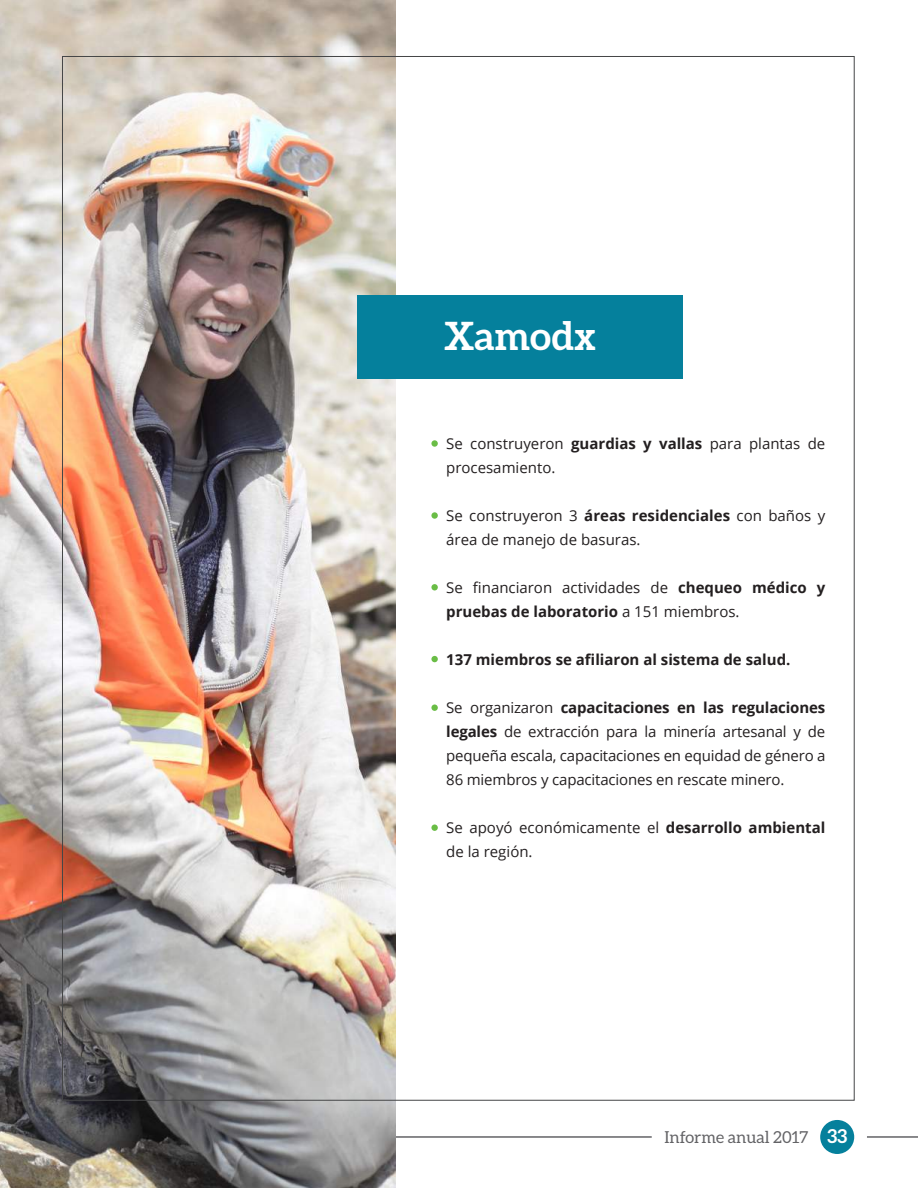
<style>
.page{position:relative;width:918px;height:1188px;background:#fff}
.page>*{position:absolute;margin:0;border:0;box-sizing:border-box;transform-origin:0 0}
.t1{font:700 39px "Aleo";color:#fff}
.t2{font:16.5px "Aleo";color:#636366}
.t3{font:15px/24px "Open Sans";color:#231f20}
.t4{font:700 15px "Open Sans";color:#231f20}
.s1{font-weight:700}
.s2{font-weight:700;font-size:19.2px;color:#fff}
</style>
<div class="page">
<div style="left:820px;top:1120px;width:34px;height:34px;background:#05809c;border-radius:50%"></div>
<hr style="left:0;top:1136px;width:652px;height:2px;background:#636366">
<hr style="left:867px;top:1136px;width:51px;height:2px;background:#636366">
<img style="left:0;top:0;width:395px;height:1188px">
<div style="left:358px;top:295px;width:325px;height:84px;background:#05809c"></div>
<svg style="left:431px;top:440px;width:7px;height:7px"></svg>
<svg style="left:431px;top:512px;width:7px;height:7px"></svg>
<div style="left:431px;top:584px;width:7px;height:6px;background:#6abd46;border-radius:50%"></div>
<div style="left:431px;top:656px;width:7px;height:6px;background:#6abd46;border-radius:50%"></div>
<div style="left:431px;top:705px;width:7px;height:6px;background:#6abd46;border-radius:50%"></div>
<div style="left:431px;top:825px;width:7px;height:6px;background:#6abd46;border-radius:50%"></div>
<h1 class="t1" style="left:444px;top:314px;width:153px">Xamodx</h1>
<p class="t3" style="left:446px;top:431px;width:381px">Se construyeron <span class="s1">guardias y vallas</span> para plantas de procesamiento.</p>
<p class="t3" style="left:446px;top:503px;width:381px">Se construyeron 3 <span class="s1">áreas residenciales</span> con baños y área de manejo de basuras.</p>
<p class="t3" style="left:446px;top:575px;width:381px">Se financiaron actividades de <span class="s1">chequeo médico y pruebas de laboratorio</span> a 151 miembros.</p>
<p class="t4" style="left:446px;top:649px;width:346px">137 miembros se afiliaron al sistema de salud.</p>
<p class="t3" style="left:446px;top:695px;width:381px;text-align:justify">Se organizaron <span class="s1">capacitaciones en las regulaciones legales</span> de extracción para la minería artesanal y de pequeña escala, capacitaciones en equidad de género a 86 miembros y capacitaciones en rescate minero.</p>
<p class="t3" style="left:446px;top:815px;width:381px">Se apoyó económicamente el <span class="s1">desarrollo ambiental </span>de la región.</p>
<p class="t2" style="left:664px;top:1127px;width:184px">Informe anual 2017 <span class="s2">33</span></p>
</div>
